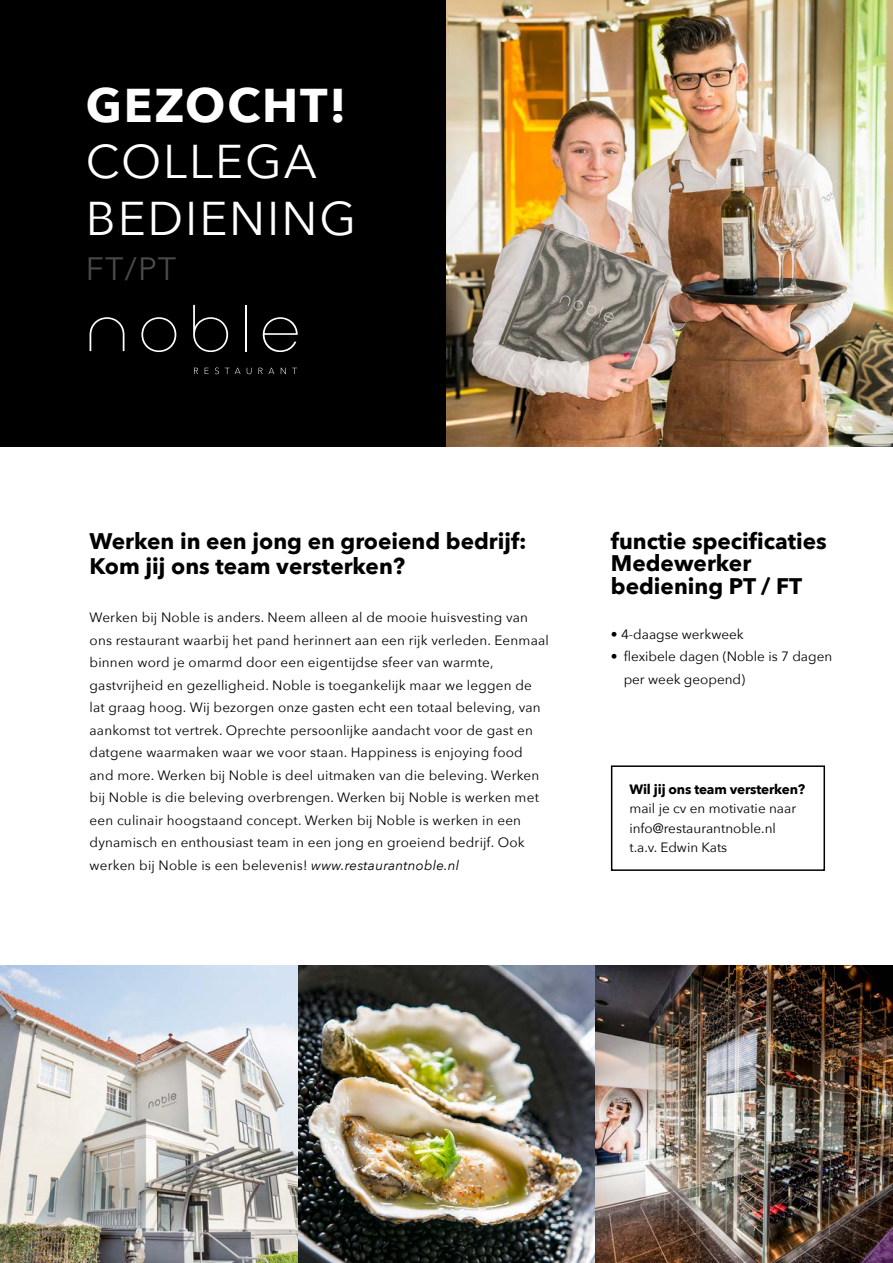
<style>
.page{position:relative;width:893px;height:1263px;background:#fff}
.page>*{position:absolute;margin:0;border:0;box-sizing:border-box;transform-origin:0 0}
.t1{font:47.25px/56.7px "Avenir Next";letter-spacing:.04em;color:#fff}
.t2{font:700 47.25px "Avenir Next";letter-spacing:.04em;color:#fff}
.t3{font:32.25px "Avenir Next";color:#4a4a49}
.t4{font:700 22.5px/22.5px "Avenir Next";color:#000}
.t5{font:13.5px/22.5px "Avenir Next";letter-spacing:.015em;color:#000}
.t6{font:700 13.5px "Avenir Next";letter-spacing:-.015em;color:#000}
.s1{font-style:italic}
</style>
<div class="page">
<div style="left:0;top:0;width:446px;height:446px;background:#000"></div>
<img style="left:0;top:965px;width:893px;height:298px">
<img style="left:446px;top:0;width:447px;height:446px">
<svg style="left:141px;top:317px;width:35px;height:35px"></svg>
<svg style="left:90px;top:317px;width:34px;height:34px"></svg>
<hr style="left:245px;top:305px;width:2px;height:46px;background:#fff">
<svg style="left:193px;top:305px;width:35px;height:47px"></svg>
<svg style="left:263px;top:317px;width:35px;height:35px"></svg>
<svg style="left:194px;top:368px;width:4px;height:6px"></svg>
<svg style="left:205px;top:368px;width:4px;height:6px"></svg>
<svg style="left:215px;top:368px;width:4px;height:6px"></svg>
<svg style="left:225px;top:368px;width:16px;height:6px"></svg>
<svg style="left:259px;top:368px;width:15px;height:6px"></svg>
<svg style="left:281px;top:368px;width:5px;height:6px"></svg>
<div style="left:611px;top:765px;width:214px;height:106px;border:2px solid #000"></div>
<h1 class="t2" style="left:86px;top:64px;width:262px">GEZOCHT!</h1>
<h1 class="t1" style="left:86px;top:132px;width:272px">COLLEGA<br>BEDIENING</h1>
<h2 class="t3" style="left:86px;top:242px;width:92px">FT/PT</h2>
<h3 class="t4" style="left:90px;top:528px;width:439px;line-height:25.5px">Werken in een jong en groeiend bedrijf:<br>Kom jij ons team versterken?</h3>
<p class="t5" style="left:90px;top:606px;width:461px">Werken bij Noble is anders. Neem alleen al de mooie huisvesting van ons restaurant waarbij het pand herinnert aan een rijk verleden. Eenmaal binnen word je omarmd door een eigentijdse sfeer van warmte, gastvrijheid en gezelligheid. Noble is toegankelijk maar we leggen de lat graag hoog. Wij bezorgen onze gasten echt een totaal beleving, van aankomst tot vertrek. Oprechte persoonlijke aandacht voor de gast en datgene waarmaken waar we voor staan. Happiness is enjoying food and more. Werken bij Noble is deel uitmaken van die beleving. Werken bij Noble is die beleving overbrengen. Werken bij Noble is werken met een culinair hoogstaand concept. Werken bij Noble is werken in een dynamisch en enthousiast team in een jong en groeiend bedrijf. Ook werken bij Noble is een belevenis! <span class="s1">www.restaurantnoble.nl</span></p>
<h3 class="t4" style="left:611px;top:529px;width:217px">functie specificaties<br>Medewerker bediening PT / FT</h3>
<p class="t5" style="left:611px;top:622px;width:134px">• 4-daagse werkweek</p>
<p class="t5" style="left:624px;top:645px;width:210px;text-indent:-13px">• flexibele dagen (Noble is 7 dagen per week geopend)</p>
<p class="t6" style="left:629px;top:777px;width:177px">Wil jij ons team versterken?</p>
<p class="t5" style="left:629px;top:798px;width:168px;line-height:19.5px">mail je cv en motivatie naar info@restaurantnoble.nl t.a.v. Edwin Kats</p>
</div>
